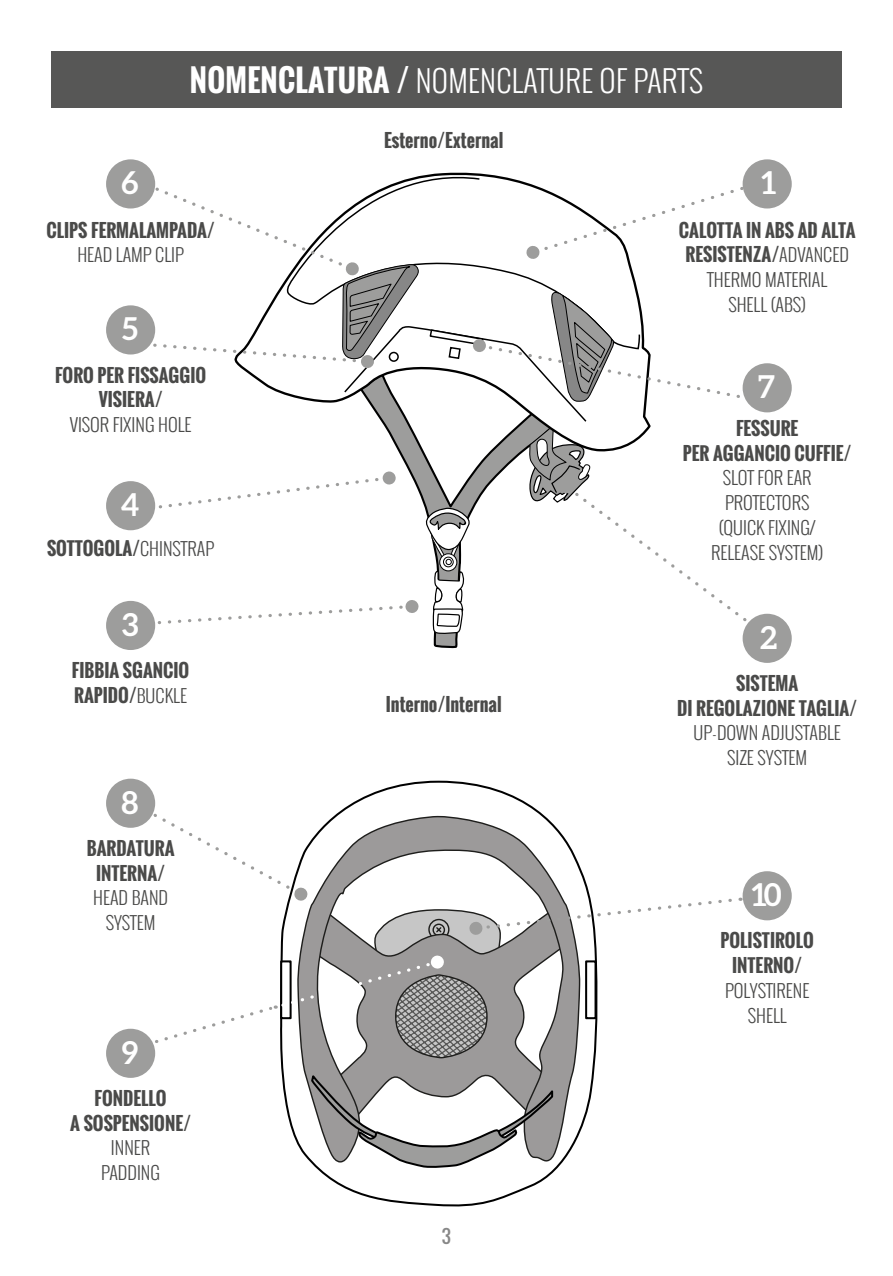
<style>
.page{position:relative;width:893px;height:1276px;background:#fff}
.page>*{position:absolute;margin:0;border:0;box-sizing:border-box;transform-origin:0 0}
.t1{font:700 31.5px "Aleo";color:#fff}
.t2{font:300 30px "Oswald";letter-spacing:.01em;color:#fff}
.t3{font:700 18px/24.6px "Oswald";color:#4a4a49;text-align:center}
.t4{font:300 18px/24.6px "Oswald";color:#4a4a49;text-align:center}
.t5{font:18px "Oswald";color:#878787}
.s1{font-weight:700}
.s2{font-weight:300}
</style>
<div class="page">
<svg style="left:316px;top:780px;width:242px;height:427px"></svg>
<svg style="left:392px;top:172px;width:139px;height:12px"></svg>
<div style="left:51px;top:51px;width:791px;height:57px;background:#575756"></div>
<div style="left:106px;top:481px;width:49px;height:49px;background:#9d9d9c;border-radius:50%"></div>
<div style="left:106px;top:159px;width:49px;height:49px;background:#9d9d9c;border-radius:50%"></div>
<div style="left:106px;top:305px;width:49px;height:49px;background:#9d9d9c;border-radius:50%"></div>
<div style="left:106px;top:601px;width:49px;height:49px;background:#9d9d9c;border-radius:50%"></div>
<div style="left:743px;top:614px;width:49px;height:49px;background:#9d9d9c;border-radius:50%"></div>
<div style="left:743px;top:159px;width:49px;height:49px;background:#9d9d9c;border-radius:50%"></div>
<div style="left:743px;top:363px;width:49px;height:49px;background:#9d9d9c;border-radius:50%"></div>
<svg style="left:116px;top:184px;width:646px;height:478px"></svg>
<div style="left:473px;top:339px;width:13px;height:13px;background:#9d9d9c;border-radius:50%"></div>
<div style="left:106px;top:778px;width:49px;height:50px;background:#9d9d9c;border-radius:50%"></div>
<svg style="left:106px;top:1028px;width:49px;height:50px"></svg>
<svg style="left:109px;top:809px;width:623px;height:359px"></svg>
<div style="left:743px;top:871px;width:49px;height:49px;background:#9d9d9c;border-radius:50%"></div>
<h2 class="t2" style="left:190px;top:58px;width:515px"><span class="s1">NOMENCLATURA /</span> NOMENCLATURE OF PARTS</h2>
<h1 class="t1" style="left:122px;top:165px;width:19px">6</h1>
<p class="t3" style="left:47px;top:218px;width:170px">CLIPS FERMALAMPADA/</p>
<p class="t4" style="left:77px;top:242px;width:108px">HEAD LAMP CLIP</p>
<h1 class="t1" style="left:122px;top:311px;width:18px">5</h1>
<p class="t3" style="left:55px;top:363px;width:153px">FORO PER FISSAGGIO<br>VISIERA/</p>
<p class="t4" style="left:70px;top:412px;width:123px">VISOR FIXING HOLE</p>
<h1 class="t1" style="left:121px;top:486px;width:20px">4</h1>
<p class="t3" style="left:47px;top:536px;width:169px">SOTTOGOLA/<span class="s2">CHINSTRAP</span></p>
<h1 class="t1" style="left:122px;top:606px;width:18px">3</h1>
<p class="t3" style="left:72px;top:658px;width:119px;text-align:left">FIBBIA SGANCIO<br>RAPIDO/<span class="s2">BUCKLE</span></p>
<h1 class="t1" style="left:122px;top:784px;width:18px">8</h1>
<p class="t3" style="left:87px;top:836px;width:89px">BARDATURA<br>INTERNA/</p>
<p class="t4" style="left:93px;top:885px;width:76px">HEAD BAND<br>SYSTEM</p>
<h1 class="t1" style="left:122px;top:1034px;width:18px">9</h1>
<p class="t3" style="left:70px;top:1086px;width:122px">FONDELLO<br>A SOSPENSIONE/</p>
<p class="t4" style="left:101px;top:1135px;width:60px">INNER<br>PADDING</p>
<p class="t3" style="left:384px;top:128px;width:121px">Esterno/External</p>
<p class="t3" style="left:386px;top:692px;width:117px">Interno/Internal</p>
<p class="t5" style="left:442px;top:1223px;width:11px">3</p>
<h1 class="t1" style="left:761px;top:165px;width:17px">1</h1>
<p class="t4" style="left:679px;top:218px;width:178px"><span class="s1">CALOTTA IN ABS AD ALTA<br>RESISTENZA/</span>ADVANCED<br>THERMO MATERIAL<br>SHELL (ABS)</p>
<h1 class="t1" style="left:758px;top:369px;width:18px">7</h1>
<p class="t3" style="left:683px;top:416px;width:170px">FESSURE<br>PER AGGANCIO CUFFIE/</p>
<p class="t4" style="left:711px;top:465px;width:114px">SLOT FOR EAR<br>PROTECTORS (QUICK FIXING/<br>RELEASE SYSTEM)</p>
<h1 class="t1" style="left:760px;top:619px;width:19px">2</h1>
<p class="t3" style="left:677px;top:671px;width:181px">SISTEMA<br>DI REGOLAZIONE TAGLIA/</p>
<p class="t4" style="left:693px;top:720px;width:149px">UP-DOWN ADJUSTABLE<br>SIZE SYSTEM</p>
<h1 class="t1" style="left:751px;top:876px;width:32px">10</h1>
<p class="t3" style="left:721px;top:928px;width:95px">POLISTIROLO<br>INTERNO/</p>
<p class="t4" style="left:725px;top:978px;width:86px">POLYSTIRENE<br>SHELL</p>
</div>
